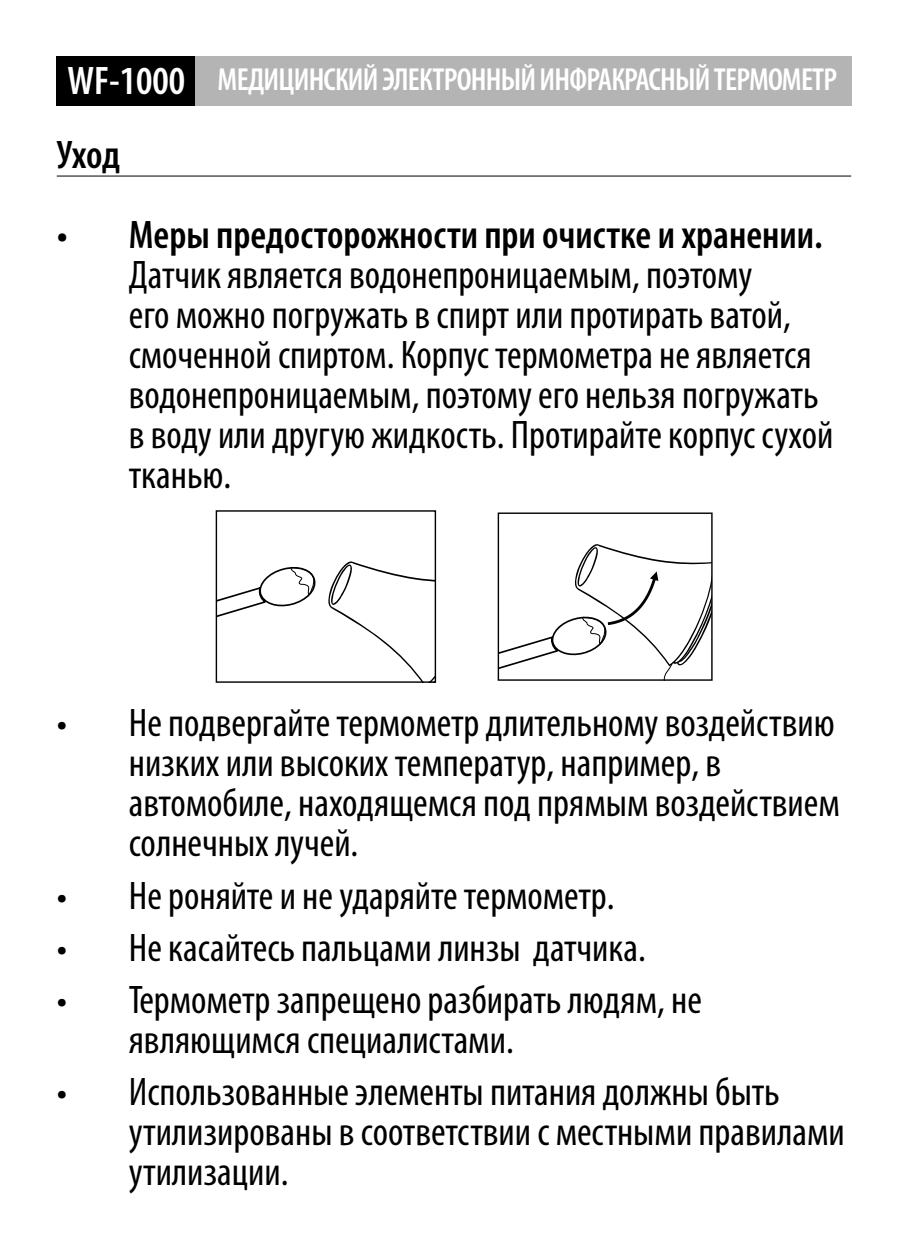
<style>
.page{position:relative;width:908px;height:1248px;background:#fff}
.page>*{position:absolute;margin:0;border:0;box-sizing:border-box;transform-origin:0 0}
.t1{font:condensed 40px/40px "Myriad Pro";color:#000}
.t2{font:600 condensed 40px "Myriad Pro";color:#000}
.t3{font:600 condensed 32px "Myriad Pro";letter-spacing:-.025em;color:#fff}
.s1{font-size:40px}
</style>
<div class="page">
<div style="left:186px;top:57px;width:664px;height:49px;background:#b4b4b4"></div>
<div style="left:57px;top:57px;width:138px;height:49px;background:#000"></div>
<svg style="left:328px;top:561px;width:106px;height:119px"></svg>
<svg style="left:217px;top:565px;width:99px;height:97px"></svg>
<div style="left:215px;top:510px;width:221px;height:172px;border:1px solid #010101"></div>
<svg style="left:499px;top:539px;width:211px;height:139px"></svg>
<div style="left:497px;top:512px;width:215px;height:168px;border:1px solid #010101"></div>
<hr style="left:57px;top:175px;width:793px;height:2px;background:#000">
<p class="t3" style="left:67px;top:62px;width:770px"><span class="s1">WF-1000</span> МЕДИЦИНСКИЙ ЭЛЕКТРОННЫЙ ИНФРАКРАСНЫЙ ТЕРМОМЕТР</p>
<p class="t2" style="left:57px;top:133px;width:65px">Уход</p>
<p class="t2" style="left:57px;top:213px;width:767px">• Меры предосторожности при очистке и хранении.</p>
<p class="t1" style="left:129px;top:254px;width:705px">Датчик является водонепроницаемым, поэтому<br>его можно погружать в спирт или протирать ватой, смоченной спиртом. Корпус термометра не является водонепроницаемым, поэтому его нельзя погружать в воду или другую жидкость. Протирайте корпус сухой тканью.</p>
<p class="t1" style="left:129px;top:702px;width:712px;text-indent:-72px">• Не подвергайте термометр длительному воздействию низких или высоких температур, например, в автомобиле, находящемся под прямым воздействием солнечных лучей.</p>
<p class="t1" style="left:57px;top:874px;width:559px">• Не роняйте и не ударяйте термометр.</p>
<p class="t1" style="left:57px;top:926px;width:590px">• Не касайтесь пальцами линзы датчика.</p>
<p class="t1" style="left:129px;top:978px;width:574px;text-indent:-72px">• Термометр запрещено разбирать людям, не являющимся специалистами.</p>
<p class="t1" style="left:129px;top:1070px;width:717px;text-indent:-72px">• Использованные элементы питания должны быть утилизированы в соответствии с местными правилами утилизации.</p>
</div>
